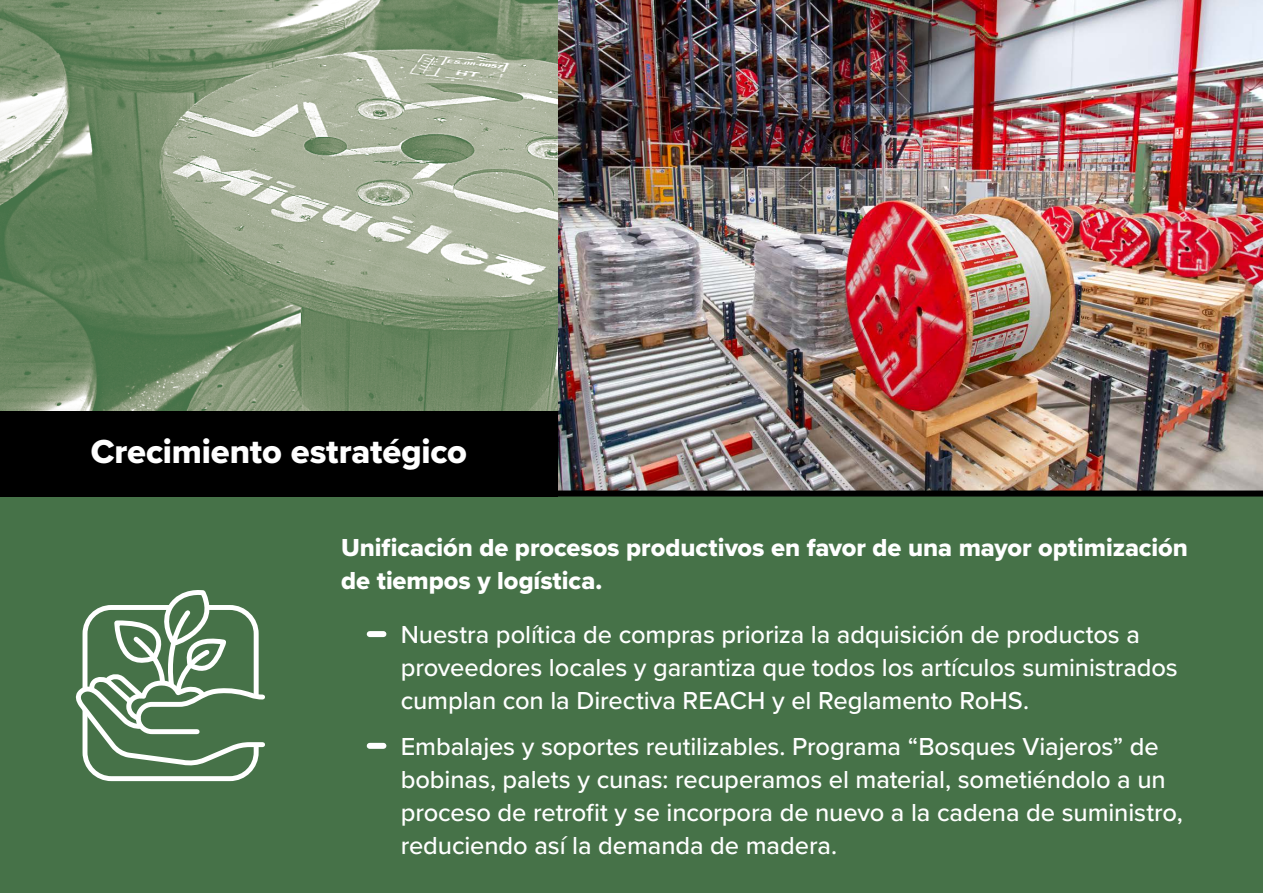
<style>
.page{position:relative;width:1263px;height:893px;background:#fff}
.page>*{position:absolute;margin:0;border:0;box-sizing:border-box;transform-origin:0 0}
.text_normal{font:34.5px "Proxima Nova Extrabld";letter-spacing:-.005em;color:#fff}
.numeros{font:500 25.5px/33px "Proxima Nova";letter-spacing:-.005em;color:#fff}
.bold_small{font:25.5px/33px "Proxima Nova Extrabld";letter-spacing:-.005em;color:#fff}
</style>
<div class="page">
<div style="left:0;top:479px;width:1263px;height:414px;background:#467248"></div>
<div style="left:370px;top:631px;width:13px;height:6px;background:#fff"></div>
<div style="left:370px;top:743px;width:13px;height:6px;background:#fff"></div>
<img style="left:558px;top:0;width:705px;height:490px">
<img style="left:0;top:0;width:558px;height:411px">
<div style="left:0;top:411px;width:558px;height:85px;background:#000"></div>
<div style="left:0;top:490px;width:1263px;height:6px;background:#000"></div>
<svg style="left:75px;top:590px;width:190px;height:192px"></svg>
<p class="text_normal" style="left:91px;top:426px;width:378px">Crecimiento estratégico</p>
<p class="bold_small" style="left:341px;top:530px;width:848px">Unificación de procesos productivos en favor de una mayor optimización de tiempos y logística.</p>
<p class="numeros" style="left:401px;top:617px;width:779px">Nuestra política de compras prioriza la adquisición de productos a proveedores locales y garantiza que todos los artículos suministrados cumplan con la Directiva REACH y el Reglamento RoHS.</p>
<p class="numeros" style="left:401px;top:729px;width:783px">Embalajes y soportes reutilizables. Programa “Bosques Viajeros” de bobinas, palets y cunas: recuperamos el material, sometiéndolo a un proceso de retrofit y se incorpora de nuevo a la cadena de suministro, reduciendo así la demanda de madera.</p>
</div>
